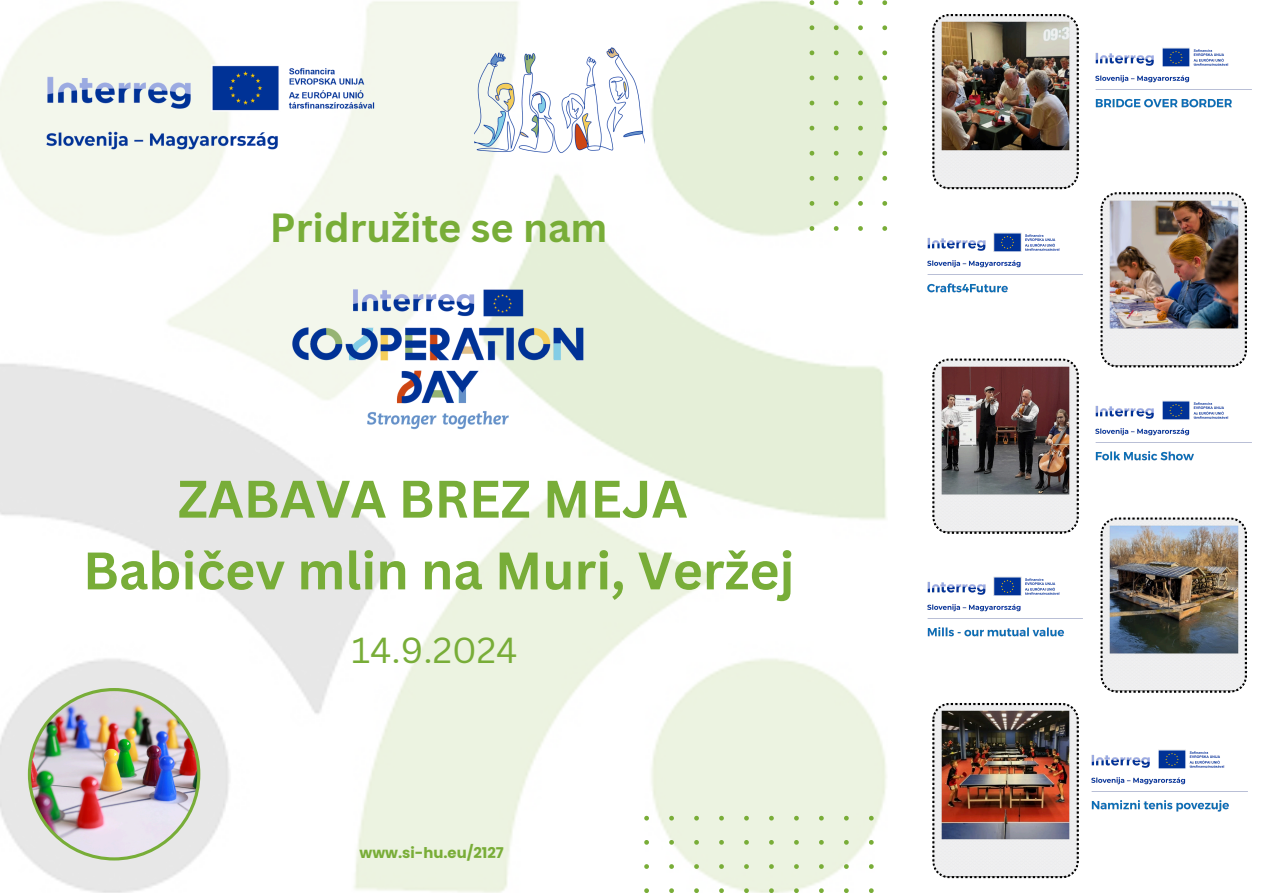
<style>
.page{position:relative;width:1263px;height:893px;background:#fff}
.page>*{position:absolute;margin:0;border:0;box-sizing:border-box;transform-origin:0 0}
.t1{font:700 51.53px/71.7px "Canva Sans";color:#78ad38;text-align:center}
.t2{font:700 39.67px "Canva Sans";color:#78ad38}
.t3{font:35.17px "Canva Sans";color:#78ad38}
.t4{font:700 14.85px "Poppins";color:#79ad38}
</style>
<div class="page">
<img style="left:1095px;top:47px;width:157px;height:61px">
<img style="left:1095px;top:400px;width:157px;height:61px">
<img style="left:927px;top:232px;width:156px;height:61px">
<img style="left:927px;top:576px;width:156px;height:61px">
<img style="left:1091px;top:749px;width:157px;height:63px">
<img style="left:288px;top:284px;width:302px;height:150px">
<img style="left:1100px;top:192px;width:147px;height:176px">
<img style="left:932px;top:14px;width:147px;height:175px">
<svg style="left:932px;top:358px;width:147px;height:176px"></svg>
<img style="left:1100px;top:517px;width:147px;height:176px">
<img style="left:932px;top:703px;width:147px;height:175px">
<img style="left:28px;top:688px;width:172px;height:172px">
<svg style="left:804px;top:0;width:83px;height:231px"></svg>
<svg style="left:644px;top:810px;width:230px;height:83px"></svg>
<img style="left:26px;top:45px;width:429px;height:129px">
<img style="left:474px;top:45px;width:170px;height:114px">
<p class="t2" style="left:270px;top:200px;width:339px">Pridružite se nam</p>
<p class="t1" style="left:83px;top:462px;width:713px">ZABAVA BREZ MEJA<br>Babičev mlin na Muri, Veržej</p>
<p class="t3" style="left:351px;top:626px;width:167px">14.9.2024</p>
<h3 class="t4" style="left:359px;top:842px;width:146px">www.si-hu.eu/2127</h3>
</div>
